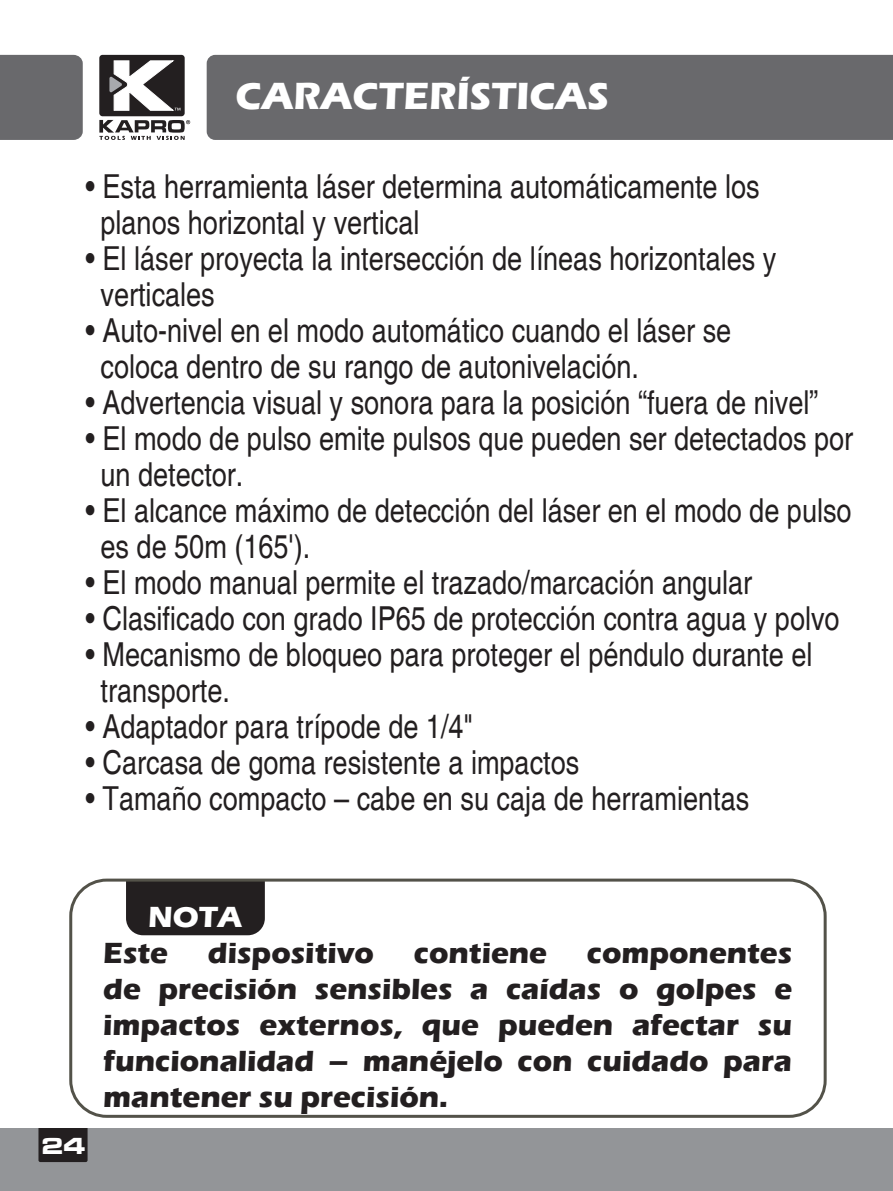
<style>
.page{position:relative;width:893px;height:1191px;background:#fff}
.page>*{position:absolute;margin:0;border:0;box-sizing:border-box;transform-origin:0 0}
.t1{font:700 39px "Eras ITC";color:#fff}
.t2{font:condensed 33px/36px "Helvetica";color:#231f20}
.t3{font:700 30px/36px "Eras ITC";color:#231f20;text-align:justify}
.t4{font:700 30px "Eras ITC";color:#fff}
.t5{font:24px "Microgramma D Bold Exte";color:#fff}
</style>
<div class="page">
<div style="left:0;top:1128px;width:893px;height:63px;background:#939598"></div>
<div style="left:38px;top:1128px;width:50px;height:34px;background:#231f20"></div>
<div style="left:99px;top:55px;width:86px;height:61px;background:#231f20;border-radius:3px"></div>
<svg style="left:99px;top:120px;width:91px;height:20px"></svg>
<svg style="left:109px;top:61px;width:71px;height:49px"></svg>
<div style="left:0;top:55px;width:83px;height:85px;background:#69696c"></div>
<div style="left:207px;top:55px;width:686px;height:85px;background:#69696c"></div>
<div style="left:126px;top:882px;width:139px;height:53px;background:#231f20"></div>
<div style="left:69px;top:878px;width:758px;height:239px;border:3px solid #535249;border-radius:36px"></div>
<p class="t1" style="left:236px;top:73px;width:375px">CARACTERÍSTICAS</p>
<p class="t2" style="left:101px;top:168px;width:661px;text-indent:-15px">• Esta herramienta láser determina automáticamente los planos horizontal y vertical</p>
<p class="t2" style="left:101px;top:240px;width:677px;text-indent:-15px">• El láser proyecta la intersección de líneas horizontales y verticales</p>
<p class="t2" style="left:101px;top:312px;width:632px;text-indent:-15px">• Auto-nivel en el modo automático cuando el láser se coloca dentro de su rango de autonivelación.</p>
<p class="t2" style="left:85px;top:384px;width:734px">• Advertencia visual y sonora para la posición “fuera de nivel”</p>
<p class="t2" style="left:101px;top:420px;width:754px;text-indent:-15px">• El modo de pulso emite pulsos que pueden ser detectados por un detector.</p>
<p class="t2" style="left:101px;top:492px;width:753px;text-indent:-15px">• El alcance máximo de detección del láser en el modo de pulso es de 50m (165').</p>
<p class="t2" style="left:85px;top:564px;width:668px">• El modo manual permite el trazado/marcación angular</p>
<p class="t2" style="left:85px;top:600px;width:756px">• Clasificado con grado IP65 de protección contra agua y polvo</p>
<p class="t2" style="left:101px;top:636px;width:713px;text-indent:-15px">• Mecanismo de bloqueo para proteger el péndulo durante el transporte.</p>
<p class="t2" style="left:85px;top:708px;width:389px">• Adaptador para trípode de 1/4"</p>
<p class="t2" style="left:85px;top:744px;width:495px">• Carcasa de goma resistente a impactos</p>
<p class="t2" style="left:85px;top:780px;width:665px">• Tamaño compacto – cabe en su caja de herramientas</p>
<p class="t5" style="left:42px;top:1129px;width:45px">24</p>
<p class="t4" style="left:148px;top:899px;width:96px">NOTA</p>
<p class="t3" style="left:103px;top:934px;width:66px">Este</p>
<p class="t3" style="left:208px;top:934px;width:167px">dispositivo</p>
<p class="t3" style="left:414px;top:934px;width:135px">contiene</p>
<p class="t3" style="left:103px;top:934px;width:690px;text-indent:484px">componentes de precisión sensibles a caídas o golpes e impactos externos, que pueden afectar su funcionalidad – manéjelo con cuidado para mantener su precisión.</p>
</div>
